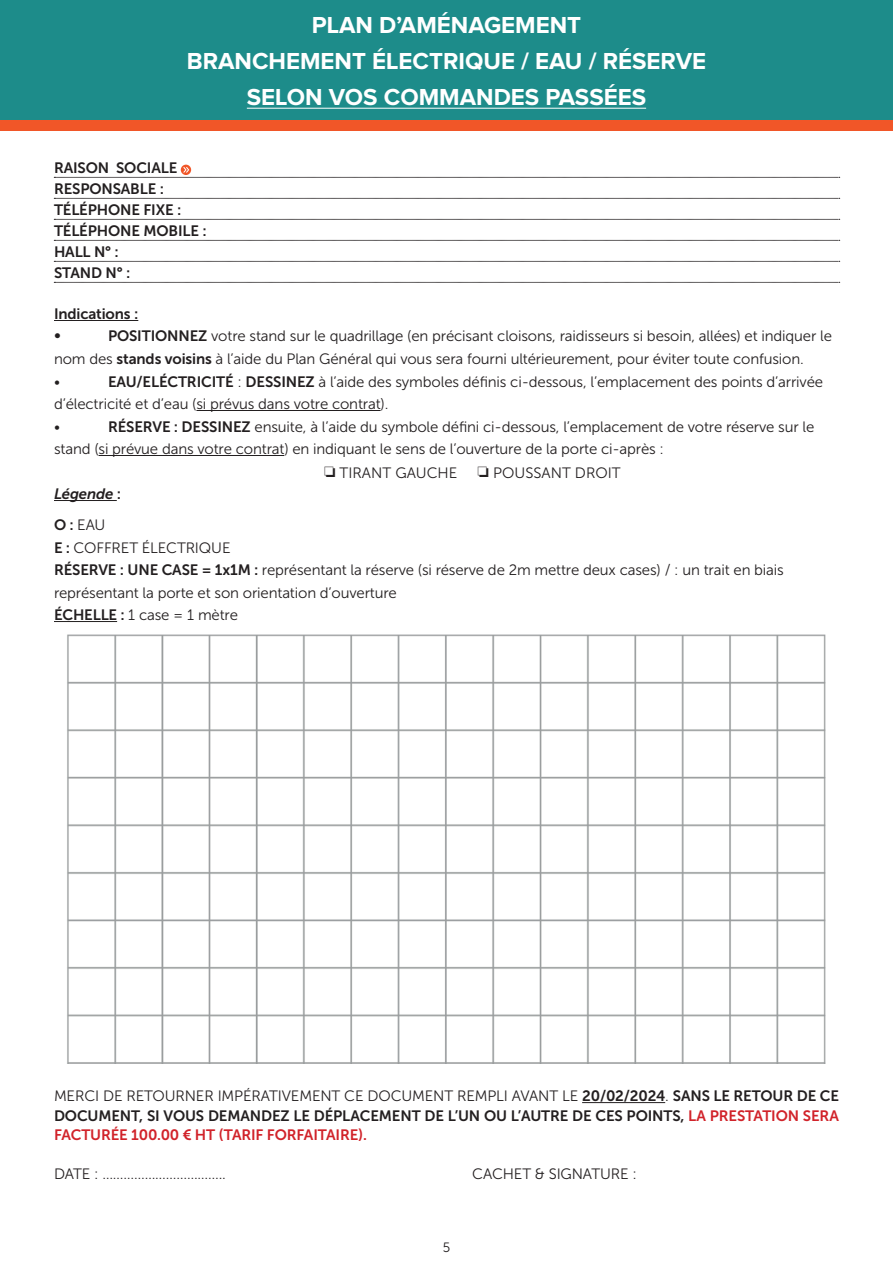
<style>
.page{position:relative;width:893px;height:1263px;background:#fff}
.page>*{position:absolute;margin:0;border:0;box-sizing:border-box;transform-origin:0 0}
.t1{font:700 24px/36px "Proxima Nova";color:#fff;text-align:center}
.t2{font:15px/22.5px "Museo Sans 300";letter-spacing:-.01em;color:#231f20}
.t3{font:15px/21px "Museo Sans 700";letter-spacing:-.01em;color:#231f20}
.t4{font:italic 15px "Museo Sans 700";letter-spacing:-.01em;color:#231f20}
.t5{font:13.5px "Museo Sans 300";color:#231f20}
.s1{font-family:"Museo Sans 700"}
.s2{font-style:normal}
.s3{color:#d1232a}
</style>
<div class="page">
<div style="left:0;top:119px;width:893px;height:11px;background:#f15628"></div>
<div style="left:0;top:0;width:893px;height:119px;background:#1d8c8a"></div>
<hr style="left:247px;top:108px;width:399px;height:1px;background:#fff">
<svg style="left:54px;top:198px;width:786px;height:1px"></svg>
<svg style="left:54px;top:219px;width:786px;height:1px"></svg>
<svg style="left:54px;top:240px;width:786px;height:1px"></svg>
<svg style="left:54px;top:261px;width:786px;height:1px"></svg>
<svg style="left:54px;top:282px;width:786px;height:1px"></svg>
<hr style="left:54px;top:320px;width:84px;height:1px;background:#231f20">
<hr style="left:196px;top:410px;width:185px;height:1px;background:#231f20">
<hr style="left:99px;top:455px;width:185px;height:1px;background:#231f20">
<hr style="left:54px;top:500px;width:63px;height:1px;background:#231f20">
<hr style="left:54px;top:621px;width:63px;height:1px;background:#231f20">
<hr style="left:582px;top:1102px;width:83px;height:1px;background:#231f20">
<svg style="left:54px;top:165px;width:786px;height:13px"></svg>
<img style="left:67px;top:634px;width:759px;height:429px">
<h1 class="t1" style="left:187px;top:8px;width:521px">PLAN D’AMÉNAGEMENT<br>BRANCHEMENT ÉLECTRIQUE / EAU / RÉSERVE<br>SELON VOS COMMANDES PASSÉES</h1>
<p class="t3" style="left:54px;top:158px;width:154px">RAISON SOCIALE<br>RESPONSABLE :<br>TÉLÉPHONE FIXE :<br>TÉLÉPHONE MOBILE :<br>HALL N° :<br>STAND N° :</p>
<p class="t3" style="left:54px;top:303px;width:86px;line-height:22.5px">Indications : •</p>
<p class="t2" style="left:54px;top:325px;width:779px;text-indent:54px"><span class="s1">POSITIONNEZ</span> votre stand sur le quadrillage (en précisant cloisons, raidisseurs si besoin, allées) et indiquer le nom des <span class="s1">stands voisins</span> à l’aide du Plan Général qui vous sera fourni ultérieurement, pour éviter toute confusion.<br>•</p>
<p class="t2" style="left:54px;top:370px;width:771px;text-indent:54px"><span class="s1">EAU/ELÉCTRICITÉ</span> : <span class="s1">DESSINEZ</span> à l’aide des symboles définis ci-dessous, l’emplacement des points d’arrivée d’électricité et d’eau (si prévus dans votre contrat).<br>•</p>
<p class="t2" style="left:54px;top:415px;width:762px;text-indent:54px"><span class="s1">RÉSERVE : DESSINEZ</span> ensuite, à l’aide du symbole défini ci-dessous, l’emplacement de votre réserve sur le stand (si prévue dans votre contrat) en indiquant le sens de l’ouverture de la porte ci-après :</p>
<p class="t2" style="left:324px;top:462px;width:135px">□ TIRANT GAUCHE</p>
<p class="t2" style="left:478px;top:462px;width:145px">□ POUSSANT DROIT</p>
<p class="t4" style="left:54px;top:485px;width:69px">Légende <span class="s2">:</span></p>
<p class="t2" style="left:54px;top:514px;width:731px"><span class="s1">O :</span> EAU<br><span class="s1">E :</span> COFFRET ÉLECTRIQUE<br><span class="s1">RÉSERVE : UNE CASE = 1x1M :</span> représentant la réserve (si réserve de 2m mettre deux cases) / : un trait en biais représentant la porte et son orientation d’ouverture<br><span class="s1">ÉCHELLE :</span> 1 case = 1 mètre</p>
<p class="t2" style="left:54px;top:1085px;width:786px">MERCI DE RETOURNER IMPÉRATIVEMENT CE DOCUMENT REMPLI AVANT LE <span class="s1">20/02/2024</span>. <span class="s1">SANS LE RETOUR DE CE</span></p>
<p class="t3" style="left:54px;top:1106px;width:786px;line-height:19.5px">DOCUMENT, SI VOUS DEMANDEZ LE DÉPLACEMENT DE L’UN OU L’AUTRE DE CES POINTS, <span class="s3">LA PRESTATION SERA<br>FACTURÉE 100.00 € HT (TARIF FORFAITAIRE).</span></p>
<p class="t2" style="left:54px;top:1163px;width:173px">DATE : ……………………………..</p>
<p class="t2" style="left:472px;top:1163px;width:166px">CACHET &amp; SIGNATURE :</p>
<p class="t5" style="left:443px;top:1240px;width:9px">5</p>
</div>
